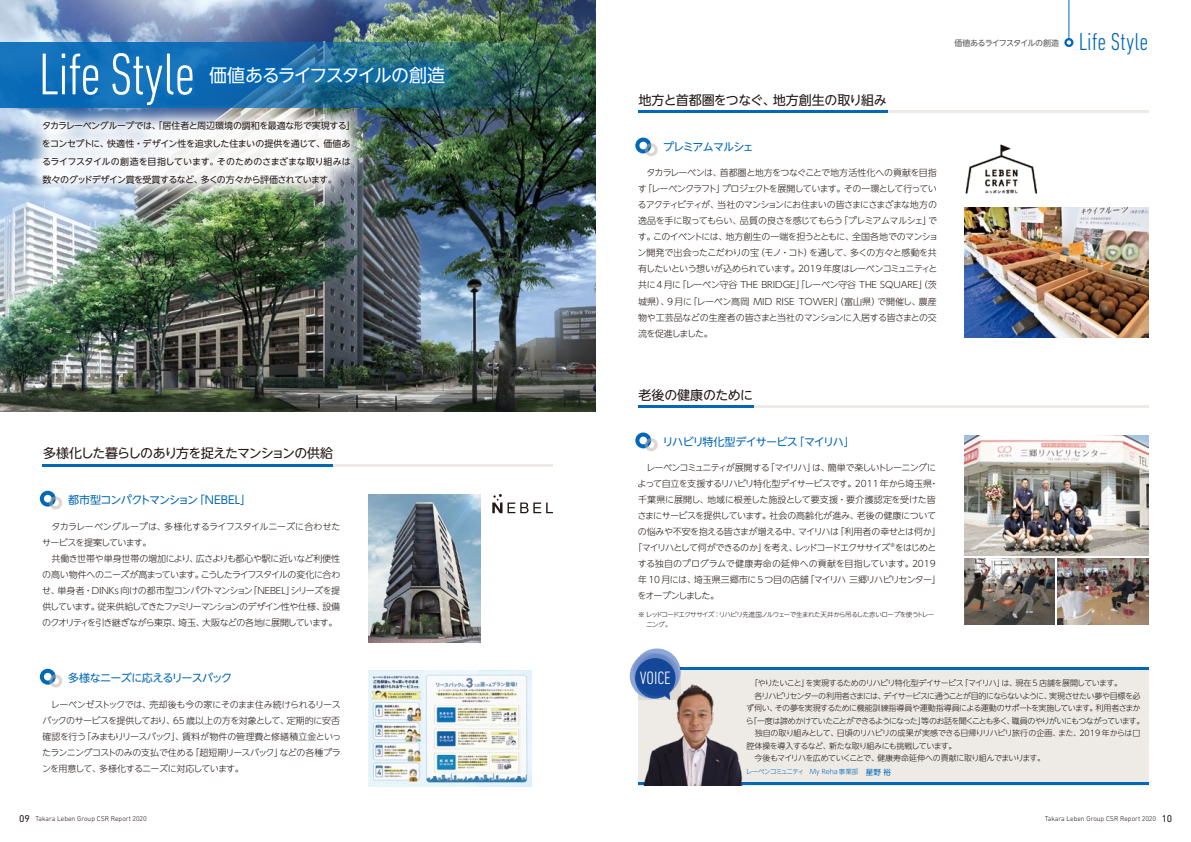
<style>
.page{position:relative;width:1191px;height:842px;background:#fff}
.page>*{position:absolute;margin:0;border:0;box-sizing:border-box;transform-origin:0 0}
.t1{font:300 condensed 60px "DIN Next LT Pro";letter-spacing:-.02em;color:#fff}
.t2{font:300 condensed 24.9px "DIN Next LT Pro";color:#0068b7}
.t3{font:300 condensed 18.2px "DIN Next LT Pro";color:#fff}
.t4{font:18px "UD Shin Go NT Pro";letter-spacing:-.1em;color:#fff}
.t5{font:13px "UD Shin Go NT Pro";letter-spacing:-.07em;color:#221815}
.t6{font:13px "UD Shin Go NT Pro";letter-spacing:-.025em;color:#221815}
.t7{font:13px "UD Shin Go NT Pro";letter-spacing:-.015em;color:#221815}
.t8{font:11px "UD Shin Go NT Pro";letter-spacing:-.07em;color:#0068b7}
.t9{font:11px "UD Shin Go NT Pro";letter-spacing:-.05em;color:#0068b7}
.t10{font:300 9px/16px "UD Shin Go NT Pro";letter-spacing:-.055em;color:#221815}
.t11{font:9px/18px "UD Shin Go NT Pro";letter-spacing:-.04em;color:#221815}
.t12{font:300 9px/16px "UD Shin Go NT Pro";letter-spacing:-.035em;color:#221815}
.t13{font:300 9px "UD Shin Go NT Pro";letter-spacing:-.085em;color:#221815}
.t14{font:300 9px "UD Shin Go NT Pro";letter-spacing:-.015em;color:#221815}
.t15{font:300 9px "UD Shin Go NT Pro";letter-spacing:-.09em;color:#221815}
.t16{font:300 8px/12.5px "UD Shin Go NT Pro";letter-spacing:-.07em;color:#221815}
.t17{font:8px "UD Shin Go NT Pro";letter-spacing:-.1em;color:#595757}
.t18{font:300 7px "DIN Next LT Pro";color:#221815}
.t19{font:300 6.5px/10px "UD Shin Go NT Pro";letter-spacing:-.08em;color:#221815}
.t20{font:300 6.5px "UD Shin Go NT Pro";letter-spacing:-.05em;color:#0068b7}
.t21{font:300 5.2px "UD Shin Go NT Pro";color:#221815}
.s1{font-weight:400;font-size:7.5px}
.s2{font-weight:400;font-size:10px}
</style>
<div class="page">
<img style="left:0;top:0;width:595px;height:411px">
<hr style="left:43px;top:464px;width:510px;height:2px;background:#0068b7">
<hr style="left:333px;top:464px;width:220px;height:2px;background:#eeeae5">
<hr style="left:638px;top:110px;width:510px;height:3px;background:#0068b7">
<hr style="left:638px;top:405px;width:510px;height:3px;background:#0068b7">
<hr style="left:888px;top:110px;width:260px;height:3px;background:#eeeae5">
<hr style="left:753px;top:405px;width:395px;height:3px;background:#eeeae5">
<svg style="left:635px;top:138px;width:23px;height:18px"></svg>
<svg style="left:635px;top:432px;width:23px;height:19px"></svg>
<svg style="left:1064px;top:38px;width:9px;height:9px"></svg>
<hr style="left:1068px;top:0;width:1px;height:39px;background:#0068b7">
<div style="left:638px;top:668px;width:510px;height:117px;background:#eeeae5"></div>
<hr style="left:638px;top:667px;width:510px;height:3px;background:#0068b7">
<hr style="left:638px;top:782px;width:510px;height:3px;background:#0068b7">
<svg style="left:630px;top:648px;width:50px;height:46px"></svg>
<svg style="left:40px;top:491px;width:22px;height:18px"></svg>
<svg style="left:40px;top:669px;width:22px;height:18px"></svg>
<svg style="left:492px;top:494px;width:61px;height:19px"></svg>
<img style="left:0;top:42px;width:595px;height:65px">
<img style="left:25px;top:104px;width:343px;height:98px">
<svg style="left:198px;top:55px;width:258px;height:41px;background:#186c9e"></svg>
<img style="left:369px;top:494px;width:111px;height:149px">
<img style="left:369px;top:671px;width:162px;height:115px">
<img style="left:964px;top:208px;width:184px;height:130px">
<img style="left:964px;top:436px;width:184px;height:119px">
<img style="left:964px;top:558px;width:90px;height:66px">
<img style="left:1058px;top:558px;width:90px;height:66px">
<img style="left:965px;top:144px;width:73px;height:50px">
<img style="left:638px;top:674px;width:105px;height:111px">
<h1 class="t1" style="left:39px;top:40px;width:158px">Life Style</h1>
<p class="t11" style="left:42px;top:117px;width:315px">タカラレーベングループでは、「居住者と周辺環境の調和を最適な形で実現する」をコンセプトに、快適性・デザイン性を追求した住まいの提供を通じて、価値あるライフスタイルの創造を目指しています。そのためのさまざまな取り組みは数々のグッドデザイン賞を受賞するなど、多くの方々から評価されています。</p>
<h3 class="t4" style="left:209px;top:60px;width:237px">価値あるライフスタイルの創造</h3>
<h3 class="t5" style="left:43px;top:443px;width:292px">多様化した暮らしのあり方を捉えたマンションの供給</h3>
<p class="t9" style="left:68px;top:491px;width:185px">都市型コンパクトマンション「NEBEL」</p>
<p class="t10" style="left:42px;top:518px;width:300px">　タカラレーベングループは、多様化するライフスタイルニーズに合わせたサービスを提案しています。<br>　共働き世帯や単身世帯の増加により、広さよりも都心や駅に近いなど利便性の高い物件へのニーズが高まっています。こうしたライフスタイルの変化に合わせ、単身者・DINKs 向けの都市型コンパクトマンション「NEBEL」シリーズを提供しています。従来供給してきたファミリーマンションのデザイン性や仕様、設備のクオリティを引き継ぎながら東京、埼玉、大阪などの各地に展開しています。</p>
<p class="t8" style="left:68px;top:669px;width:165px">多様なニーズに応えるリースバック</p>
<p class="t10" style="left:42px;top:696px;width:301px;text-align:justify">　レーベンゼストックでは、売却後も今の家にそのまま住み続けられるリースバックのサービスを提供しており、65 歳以上の方を対象として、定期的に安否確認を行う「みまもりリースバック」、賃料が物件の管理費と修繕積立金といったランニングコストのみの支払で住める「超短期リースバック」などの各種プランを用意して、多様化するニーズに対応しています。</p>
<h3 class="t6" style="left:638px;top:90px;width:250px">地方と首都圏をつなぐ、地方創生の取り組み</h3>
<p class="t8" style="left:663px;top:138px;width:92px">プレミアムマルシェ</p>
<p class="t10" style="left:637px;top:165px;width:302px">　タカラレーベンは、首都圏と地方をつなぐことで地方活性化への貢献を目指す「レーベンクラフト」プロジェクトを展開しています。その一環として行っているアクティビティが、当社のマンションにお住まいの皆さまにさまざまな地方の逸品を手に取ってもらい、品質の良さを感じてもらう「プレミアムマルシェ」です。このイベントには、地方創生の一端を担うとともに、全国各地でのマンション開発で出会ったこだわりの宝（モノ・コト）を通して、多くの方々と感動を共有したいという想いが込められています。2019 年度はレーベンコミュニティと共に4月に「レーベン守谷 THE BRIDGE」「レーベン守谷 THE SQUARE」（茨城県）、9月に「レーベン高岡 MID RISE TOWER」（富山県）で開催し、農産物や工芸品などの生産者の皆さまと当社のマンションに入居する皆さまとの交流を促進しました。</p>
<p class="t17" style="left:954px;top:36px;width:106px">価値あるライフスタイルの創造</p>
<h2 class="t2" style="left:1078px;top:27px;width:71px">Life Style</h2>
<h3 class="t7" style="left:638px;top:384px;width:116px">老後の健康のために</h3>
<p class="t8" style="left:662px;top:433px;width:194px">リハビリ特化型デイサービス「マイリハ」</p>
<p class="t13" style="left:638px;top:461px;width:299px">　レーベンコミュニティが展開する「マイリハ」は、簡単で楽しいトレーニングに</p>
<p class="t10" style="left:637px;top:476px;width:302px">よって自立を支援するリハビリ特化型デイサービスです。2011 年から埼玉県・</p>
<p class="t14" style="left:638px;top:493px;width:299px">千葉県に展開し、地域に根差した施設として要支援・要介護認定を受けた皆</p>
<p class="t10" style="left:637px;top:508px;width:300px">さまにサービスを提供しています。社会の高齢化が進み、老後の健康について</p>
<p class="t10" style="left:638px;top:524px;width:304px">の悩みや不安を抱える皆さまが増える中、マイリハは「利用者の幸せとは何か」</p>
<p class="t15" style="left:633px;top:541px;width:258px">「マイリハとして何ができるのか」を考え、レッドコードエクササイズ</p>
<p class="t21" style="left:890px;top:541px;width:7px">※</p>
<p class="t12" style="left:637px;top:540px;width:305px;text-indent:257px">をはじめとする独自のプログラムで健康寿命の延伸への貢献を目指しています。2019年 10 月には、埼玉県三郷市に5 つ目の店舗「マイリハ三郷リハビリセンター」をオープンしました。</p>
<p class="t19" style="left:646px;top:609px;width:289px;text-indent:-8px">※ レッドコードエクササイズ：リハビリ先進国ノルウェーで生まれた天井から吊るした赤いロープを使うトレーニング。</p>
<h3 class="t3" style="left:640px;top:668px;width:32px">VOICE</h3>
<p class="t16" style="left:745px;top:677px;width:400px">　「やりたいこと」を実現するためのリハビリ特化型デイサービス「マイリハ」は、現在 5 店舗を展開しています。<br>　各リハビリセンターの利用者さまには、デイサービスに通うことが目的にならないように、実現させたい夢や目標を必ず伺い、その夢を実現するために機能訓練指導員や運動指導員による運動のサポートを実施しています。利用者さまから「一度は諦めかけていたことができるようになった」等のお話を聞くことも多く、職員のやりがいにもつながっています。　独自の取り組みとして、日頃のリハビリの成果が実感できる日帰りリハビリ旅行の企画、また、2019 年からは口腔体操を導入するなど、新たな取り組みにも挑戦しています。<br>　今後もマイリハを広めていくことで、健康寿命延伸への貢献に取り組んでまいります。</p>
<p class="t20" style="left:746px;top:766px;width:147px">レーベンコミュニティ　My Reha事業部 <span class="s1">星野 裕</span></p>
<p class="t18" style="left:19px;top:814px;width:129px"><span class="s2">09</span> Takara Leben Group CSR Report 2020</p>
<p class="t18" style="left:1044px;top:814px;width:129px">Takara Leben Group CSR Report 2020 <span class="s2">10</span></p>
</div>
